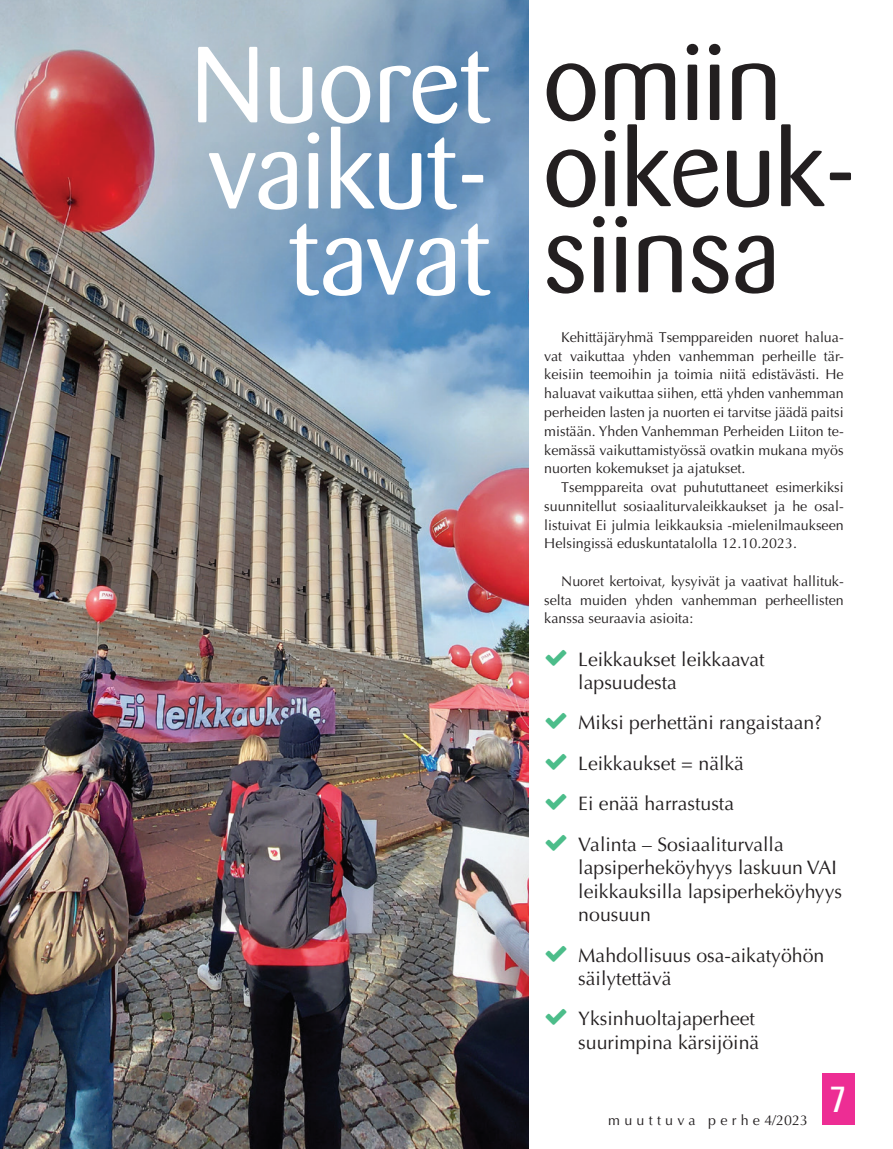
<style>
.page{position:relative;width:893px;height:1149px;background:#fff}
.page>*{position:absolute;margin:0;border:0;box-sizing:border-box;transform-origin:0 0}
.t1{font:106.95px/86.1px "Barmeno";color:#fff;text-align:right}
.t2{font:106.95px/86.1px "Barmeno";color:#231f20}
.t3{font:condensed 36px "Univers";color:#fff}
.t4{font:19.5px/23.4px "Optima";color:#231f20}
.t5{font:14.25px/18.8px "Optima";color:#231f20;text-align:justify}
.t6{font:14.25px "Optima";letter-spacing:.3em;color:#231f20}
</style>
<div class="page">
<img style="left:0;top:0;width:529px;height:1148px">
<div style="left:822px;top:1073px;width:32px;height:51px;background:#ed2d94"></div>
<h1 class="t1" style="left:191px;top:43px;width:300px">Nuoret vaikut&shy;tavat</h1>
<h1 class="t2" style="left:543px;top:41px;width:315px">omiin oikeuk&shy;siinsa</h1>
<p class="t5" style="left:544px;top:328px;width:301px;text-indent:17px">Kehittäjäryhmä Tsemppareiden nuoret halua&shy;vat vaikuttaa yhden vanhemman perheille tär&shy;keisiin teemoihin ja toimia niitä edistävästi. He haluavat vaikuttaa siihen, että yhden vanhemman perheiden lasten ja nuorten ei tarvitse jäädä paitsi mistään. Yhden Vanhemman Perheiden Liiton te&shy;kemässä vaikuttamistyössä ovatkin mukana myös nuorten kokemukset ja ajatukset.</p>
<p class="t5" style="left:544px;top:478px;width:301px;text-indent:17px">Tsemppareita ovat puhututtaneet esimerkiksi suunnitellut sosiaaliturvaleikkaukset ja he osal&shy;listuivat Ei julmia leikkauksia -mielenilmaukseen Helsingissä eduskuntatalolla 12.10.2023.</p>
<p class="t5" style="left:544px;top:571px;width:301px;text-indent:17px">Nuoret kertoivat, kysyivät ja vaativat hallituk&shy;selta muiden yhden vanhemman perheellisten kanssa seuraavia asioita:</p>
<h3 class="t4" style="left:578px;top:647px;width:188px">Leikkaukset leikkaavat lapsuudesta</h3>
<h3 class="t4" style="left:578px;top:702px;width:245px;line-height:40.3px">Miksi perhettäni rangaistaan?<br>Leikkaukset = nälkä<br>Ei enää harrastusta<br>Valinta – Sosiaaliturvalla</h3>
<h3 class="t4" style="left:578px;top:855px;width:265px">lapsiperheköyhyys laskuun VAI leikkauksilla lapsiperheköyhyys nousuun</h3>
<h3 class="t4" style="left:578px;top:943px;width:248px">Mahdollisuus osa-aikatyöhön säilytettävä</h3>
<h3 class="t4" style="left:578px;top:1006px;width:182px">Yksinhuoltajaperheet suurimpina kärsijöinä</h3>
<p class="t6" style="left:608px;top:1111px;width:201px">muuttuva perhe4/2023</p>
<h2 class="t3" style="left:830px;top:1075px;width:17px">7</h2>
</div>
